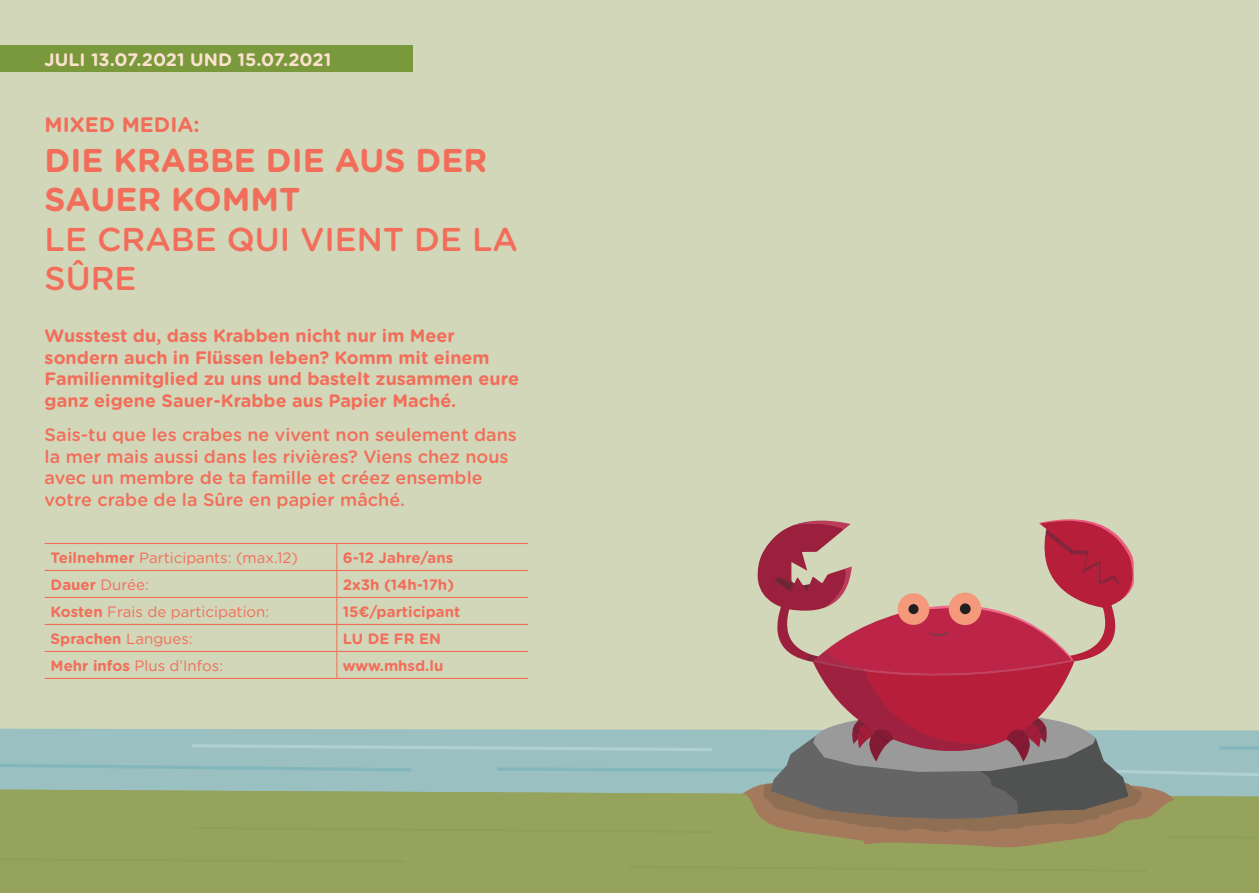
<style>
.page{position:relative;width:1259px;height:893px;background:#d1d7b8}
.page>*{position:absolute;margin:0;border:0;box-sizing:border-box;transform-origin:0 0}
.t1{font:700 33px/39.6px "Gotham Rounded";color:#f26e5b}
.t2{font:500 33px/39.6px "Gotham Rounded";color:#f26e5b}
.t3{font:700 21px "Gotham Rounded";color:#f26e5b}
.t4{font:500 18px/21.6px "Gotham Rounded";color:#f26e5b}
.t5{font:700 18px/21.6px "Gotham Rounded";color:#f26e5b}
.t6{font:700 18px "Gotham Rounded";color:#fde2cf}
.t7{font:15px "Gotham Rounded";color:#f26e5b}
.t8{font:700 15px "Gotham Rounded";color:#f26e5b}
.s1{font-weight:700}
.s2{font-weight:400}
</style>
<div class="page">
<div style="left:0;top:46px;width:412px;height:26px;background:#7a993c"></div>
<div style="left:0;top:847px;width:1259px;height:46px;background:#96a35d"></div>
<div style="left:629px;top:866px;width:517px;height:6px;background:#94a25c"></div>
<div style="left:0;top:858px;width:405px;height:5px;background:#92a15b"></div>
<svg style="left:0;top:519px;width:1259px;height:328px"></svg>
<p class="t6" style="left:45px;top:50px;width:288px">JULI 13.07.2021 UND 15.07.2021</p>
<p class="t3" style="left:45px;top:112px;width:157px">MIXED MEDIA:</p>
<h1 class="t1" style="left:45px;top:140px;width:444px">DIE KRABBE DIE AUS DER<br>SAUER KOMMT</h1>
<h1 class="t2" style="left:45px;top:219px;width:475px">LE CRABE QUI VIENT DE LA<br>SÛRE</h1>
<p class="t5" style="left:45px;top:325px;width:476px">Wusstest du, dass Krabben nicht nur im Meer sondern auch in Flüssen leben? Komm mit einem Familienmitglied zu uns und bastelt zusammen eure ganz eigene Sauer-Krabbe aus Papier Maché.</p>
<p class="t4" style="left:45px;top:424px;width:474px">Sais-tu que les crabes ne vivent non seulement dans la mer mais aussi dans les rivières? Viens chez nous avec un membre de ta famille et créez ensemble votre crabe de la Sûre en papier mâché.</p>
<p class="t7" style="left:51px;top:551px;width:249px"><span class="s1">Teilnehmer</span> Participants: (max.12)</p>
<p class="t8" style="left:343px;top:549px;width:112px">6-12 Jahre/ans</p>
<p class="t7" style="left:51px;top:578px;width:100px"><span class="s1">Dauer</span> Durée:</p>
<p class="t8" style="left:343px;top:576px;width:113px">2x3h (14h-17h)</p>
<p class="t7" style="left:51px;top:605px;width:220px"><span class="s1">Kosten</span> Frais de participation:</p>
<p class="t8" style="left:343px;top:603px;width:119px">15€/participant</p>
<p class="t8" style="left:51px;top:630px;width:144px">Sprachen <span class="s2">Langues:</span></p>
<p class="t8" style="left:343px;top:630px;width:100px">LU DE FR EN</p>
<p class="t7" style="left:51px;top:659px;width:174px"><span class="s1">Mehr infos</span> Plus d’Infos:</p>
<p class="t8" style="left:343px;top:657px;width:102px">www.mhsd.lu</p>
</div>
